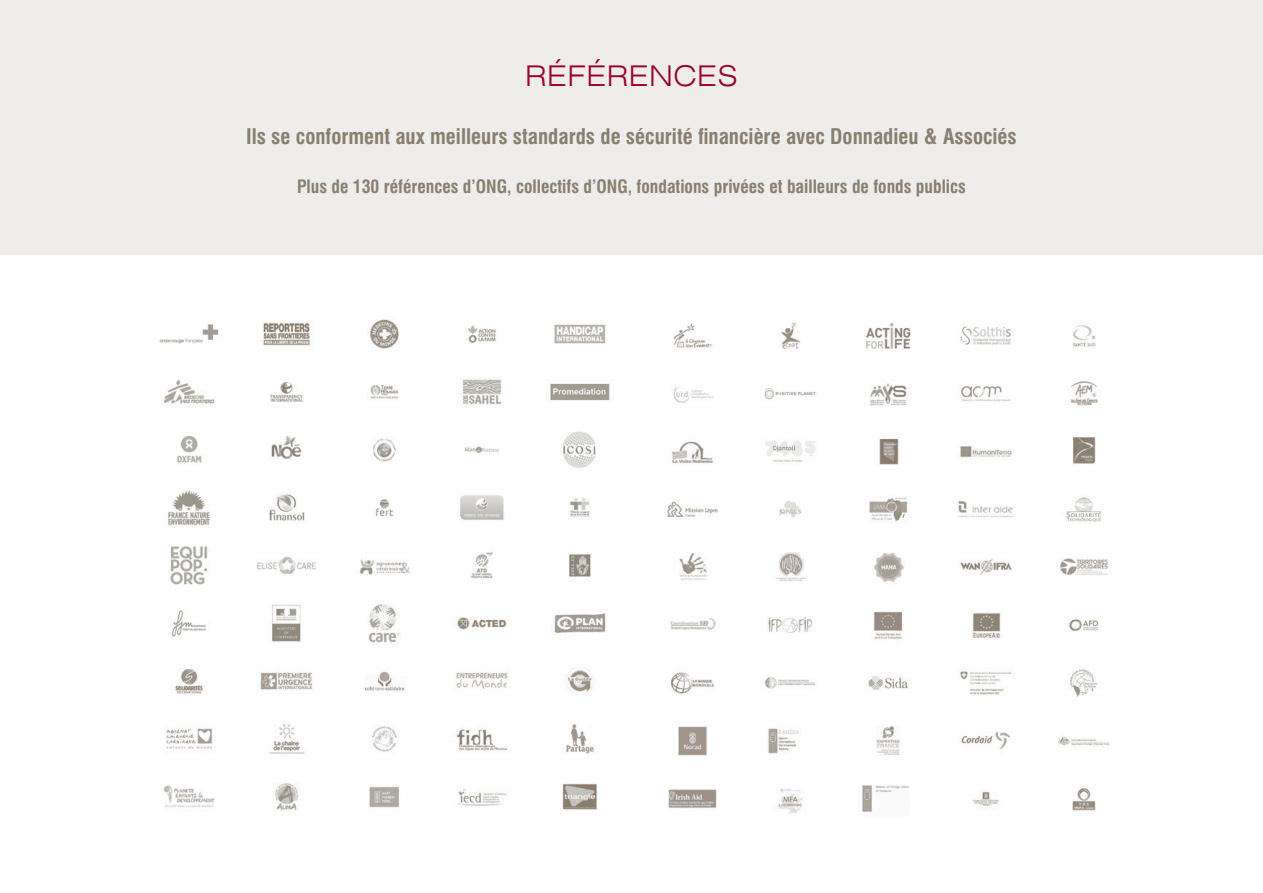
<style>
.page{position:relative;width:1263px;height:893px;background:#fff}
.page>*{position:absolute;margin:0;border:0;box-sizing:border-box;transform-origin:0 0}
.t1{font:300 expanded 28.5px "Swiss 721 BT";letter-spacing:.02em;color:#98012d}
.texte_courant{font:700 condensed 21px "Swiss 721 BT";color:#887f6f}
.texte_courant-2{font:700 condensed 18px "Swiss 721 BT";color:#887f6f}
</style>
<div class="page">
<div style="left:0;top:0;width:1263px;height:255px;background:#efedeb"></div>
<img style="left:159px;top:319px;width:451px;height:492px">
<img style="left:667px;top:322px;width:443px;height:492px">
<p class="t1" style="left:525px;top:59px;width:214px">RÉFÉRENCES</p>
<p class="texte_courant" style="left:246px;top:124px;width:772px">Ils se conforment aux meilleurs standards de sécurité financière avec Donnadieu &amp; Associés</p>
<p class="texte_courant-2" style="left:297px;top:176px;width:670px">Plus de 130 références d’ONG, collectifs d’ONG, fondations privées et bailleurs de fonds publics</p>
</div>
